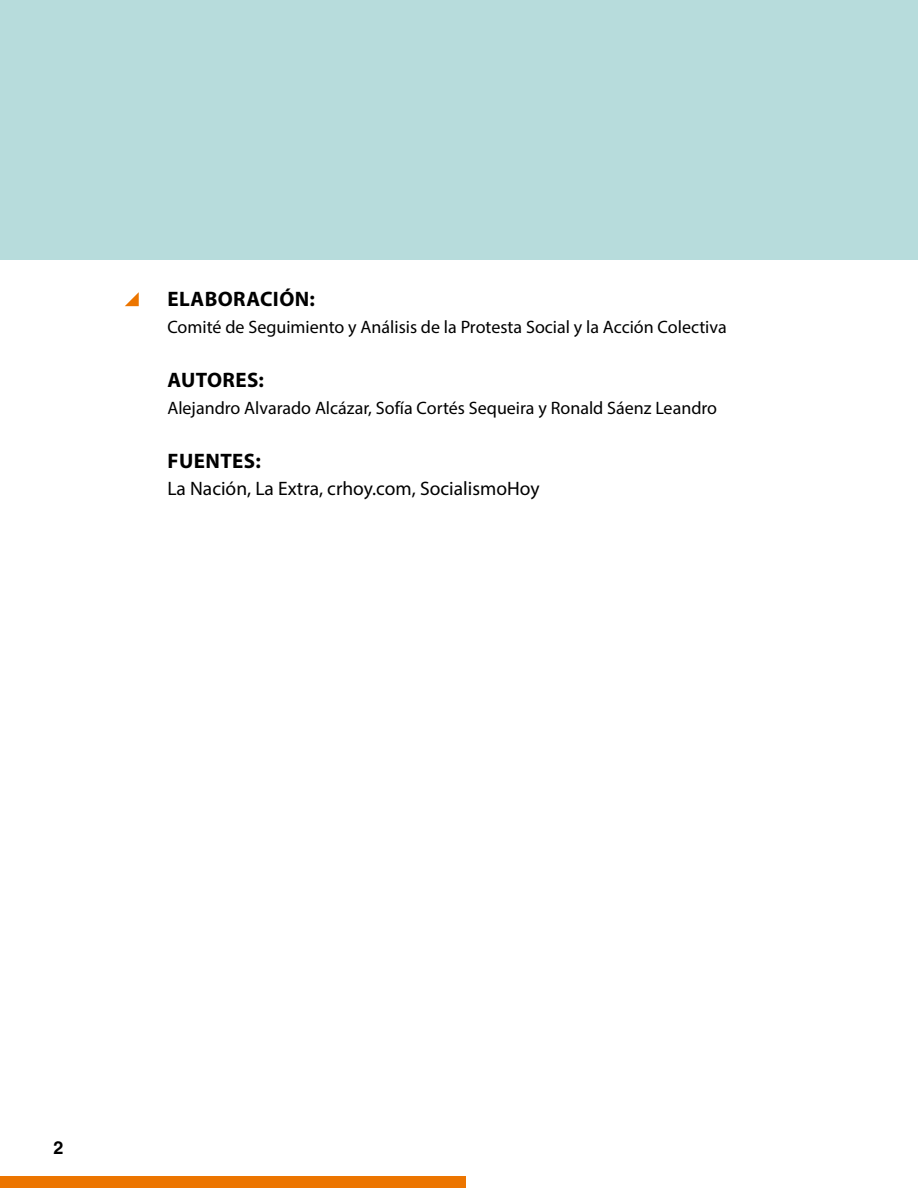
<style>
.page{position:relative;width:918px;height:1188px;background:#fff}
.page>*{position:absolute;margin:0;border:0;box-sizing:border-box;transform-origin:0 0}
.t1{font:700 21px "Myriad Pro";letter-spacing:.02em;color:#000}
.t2{font:19.5px "Myriad Pro";color:#000}
.t3{font:18px "Myriad Pro";color:#000}
.t4{font:700 18px "Helvetica LT Std";color:#000}
</style>
<div class="page">
<div style="left:0;top:1176px;width:465px;height:12px;background:#ec7500"></div>
<div style="left:0;top:0;width:918px;height:259px;background:#b7dcdc"></div>
<svg style="left:125px;top:292px;width:14px;height:14px"></svg>
<p class="t1" style="left:168px;top:286px;width:149px">ELABORACIÓN:</p>
<p class="t3" style="left:167px;top:316px;width:561px">Comité de Seguimiento y Análisis de la Protesta Social y la Acción Colectiva</p>
<p class="t1" style="left:168px;top:367px;width:98px">AUTORES:</p>
<p class="t3" style="left:167px;top:397px;width:551px">Alejandro Alvarado Alcázar, Sofía Cortés Sequeira y Ronald Sáenz Leandro</p>
<p class="t1" style="left:168px;top:448px;width:95px">FUENTES:</p>
<p class="t2" style="left:167px;top:477px;width:374px">La Nación, La Extra, crhoy.com, SocialismoHoy</p>
<p class="t4" style="left:53px;top:1137px;width:12px">2</p>
</div>
